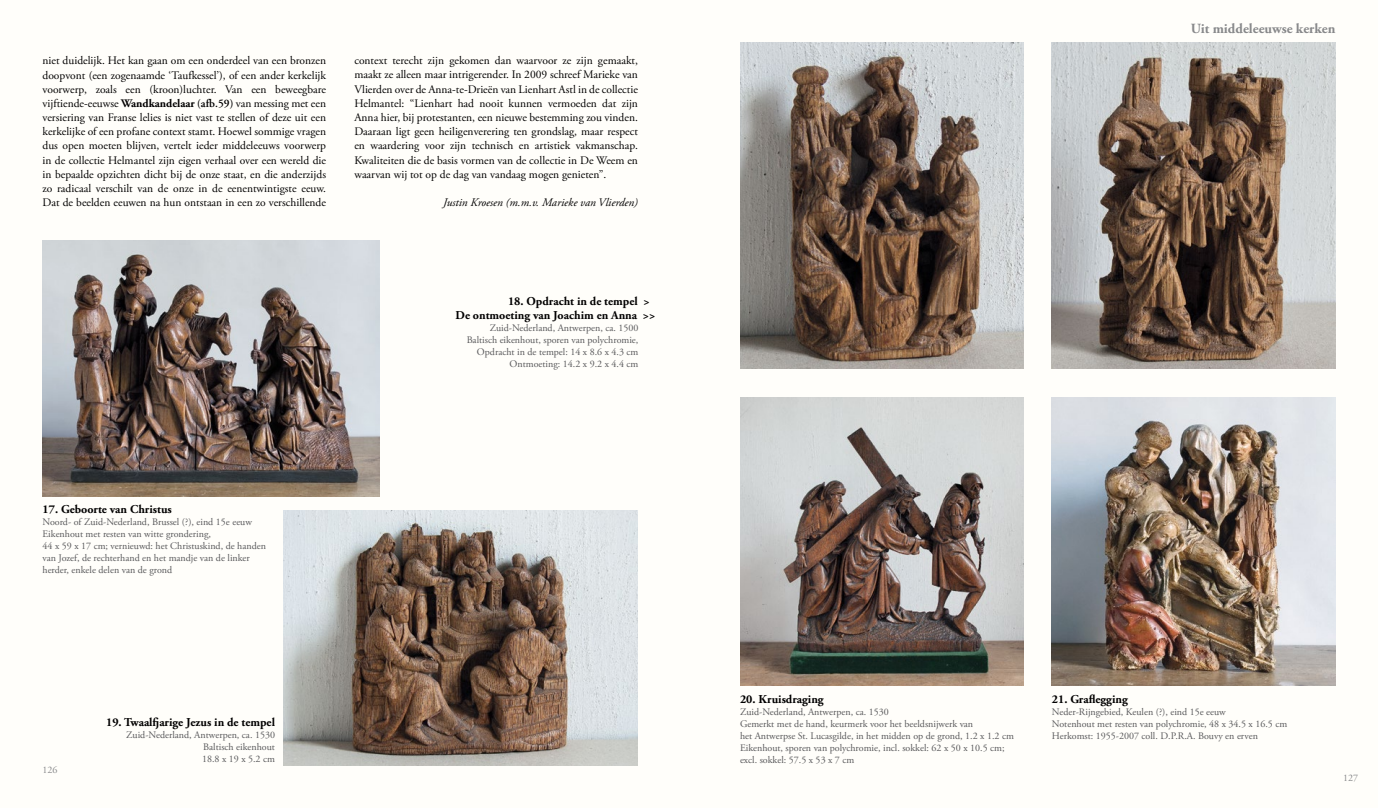
<style>
.page{position:relative;width:1378px;height:808px;background:#fff}
.page>*{position:absolute;margin:0;border:0;box-sizing:border-box;transform-origin:0 0}
.t1{font:700 14px "Adobe Garamond Pro";color:#87888a}
.t2{font:700 12px/14.4px "Adobe Garamond Pro";color:#000}
.t3{font:11.5px/14.2px "Adobe Garamond Pro";color:#000;text-align:justify}
.t4{font:italic 11.5px "Adobe Garamond Pro";color:#000}
.t5{font:10px/12px "Adobe Garamond Pro";color:#58585a}
.t6{font:10px "Adobe Garamond Pro";color:#87888a}
.s1{font-weight:700}
.s2{font-weight:600}
</style>
<div class="page">
<div style="left:689px;top:0;width:689px;height:808px;background:#fffefa"></div>
<div style="left:0;top:0;width:689px;height:808px;background:#fffefa"></div>
<img style="left:43px;top:241px;width:337px;height:255px">
<img style="left:283px;top:510px;width:355px;height:255px">
<img style="left:1052px;top:398px;width:283px;height:287px">
<img style="left:740px;top:398px;width:283px;height:287px">
<img style="left:740px;top:43px;width:283px;height:326px">
<img style="left:1052px;top:43px;width:283px;height:326px">
<p class="t3" style="left:43px;top:54px;width:285px">niet duidelijk. Het kan gaan om een onderdeel van een bronzen doopvont (een zogenaamde ‘Taufkessel’), of een ander kerkelijk voorwerp, zoals een (kroon)luchter. Van een beweegbare vijftiende-eeuwse <span class="s1">Wandkandelaar</span> <span class="s2">(afb.59)</span> van messing met een versiering van Franse lelies is niet vast te stellen of deze uit een kerkelijke of een profane context stamt. Hoewel sommige vragen dus open moeten blijven, vertelt ieder middeleeuws voorwerp in de collectie Helmantel zijn eigen verhaal over een wereld die in bepaalde opzichten dicht bij de onze staat, en die anderzijds zo radicaal verschilt van de onze in de eenentwintigste eeuw.<br>Dat de beelden eeuwen na hun ontstaan in een zo verschillende</p>
<p class="t3" style="left:354px;top:54px;width:285px">context terecht zijn gekomen dan waarvoor ze zijn gemaakt, maakt ze alleen maar intrigerender. In 2009 schreef Marieke van Vlierden over de Anna-te-Drieën van Lienhart Astl in de collectie Helmantel: “Lienhart had nooit kunnen vermoeden dat zijn Anna hier, bij protestanten, een nieuwe bestemming zou vinden.<br>Daaraan ligt geen heiligenverering ten grondslag, maar respect en waardering voor zijn technisch en artistiek vakmanschap.<br>Kwaliteiten die de basis vormen van de collectie in De Weem en waarvan wij tot op de dag van vandaag mogen genieten”.</p>
<p class="t4" style="left:443px;top:195px;width:196px">Justin Kroesen (m.m.v. Marieke van Vlierden)</p>
<p class="t2" style="left:43px;top:502px;width:131px">17. Geboorte van Christus</p>
<p class="t5" style="left:43px;top:516px;width:225px">Noord- of Zuid-Nederland, Brussel (?), eind 15e eeuw Eikenhout met resten van witte grondering,<br>44 x 59 x 17 cm; vernieuwd: het Christuskind, de handen van Jozef, de rechterhand en het mandje van de linker herder, enkele delen van de grond</p>
<p class="t6" style="left:43px;top:763px;width:16px">126</p>
<p class="t2" style="left:106px;top:716px;width:170px">19. Twaalfjarige Jezus in de tempel</p>
<p class="t5" style="left:202px;top:730px;width:75px;text-align:justify;text-indent:-76px">Zuid-Nederland, Antwerpen, ca. 1530<br>Baltisch eikenhout 18.8 x 19 x 5.2 cm</p>
<p class="t2" style="left:455px;top:294px;width:201px;text-indent:52px">18. Opdracht in de tempel &gt;<br>De ontmoeting van Joachim en Anna &gt;&gt;</p>
<p class="t5" style="left:467px;top:323px;width:173px;text-align:right">Zuid-Nederland, Antwerpen, ca. 1500<br>Baltisch eikenhout, sporen van polychromie, Opdracht in de tempel: 14 x 8.6 x 4.3 cm Ontmoeting: 14.2 x 9.2 x 4.4 cm</p>
<p class="t1" style="left:1190px;top:20px;width:146px">Uit middeleeuwse kerken</p>
<p class="t2" style="left:740px;top:692px;width:85px">20. Kruisdraging</p>
<p class="t5" style="left:740px;top:706px;width:275px">Zuid-Nederland, Antwerpen, ca. 1530<br>Gemerkt met de hand, keurmerk voor het beeldsnijwerk van<br>het Antwerpse St. Lucasgilde, in het midden op de grond, 1.2 x 1.2 cm Eikenhout, sporen van polychromie, incl. sokkel: 62 x 50 x 10.5 cm; excl. sokkel: 57.5 x 53 x 7 cm</p>
<p class="t2" style="left:1052px;top:692px;width:77px">21. Graflegging</p>
<p class="t5" style="left:1052px;top:706px;width:237px">Neder-Rijngebied, Keulen (?), eind 15e eeuw<br>Notenhout met resten van polychromie, 48 x 34.5 x 16.5 cm<br>Herkomst: 1955-2007 coll. D.P.R.A. Bouvy en erven</p>
<p class="t6" style="left:1343px;top:772px;width:16px">127</p>
</div>
